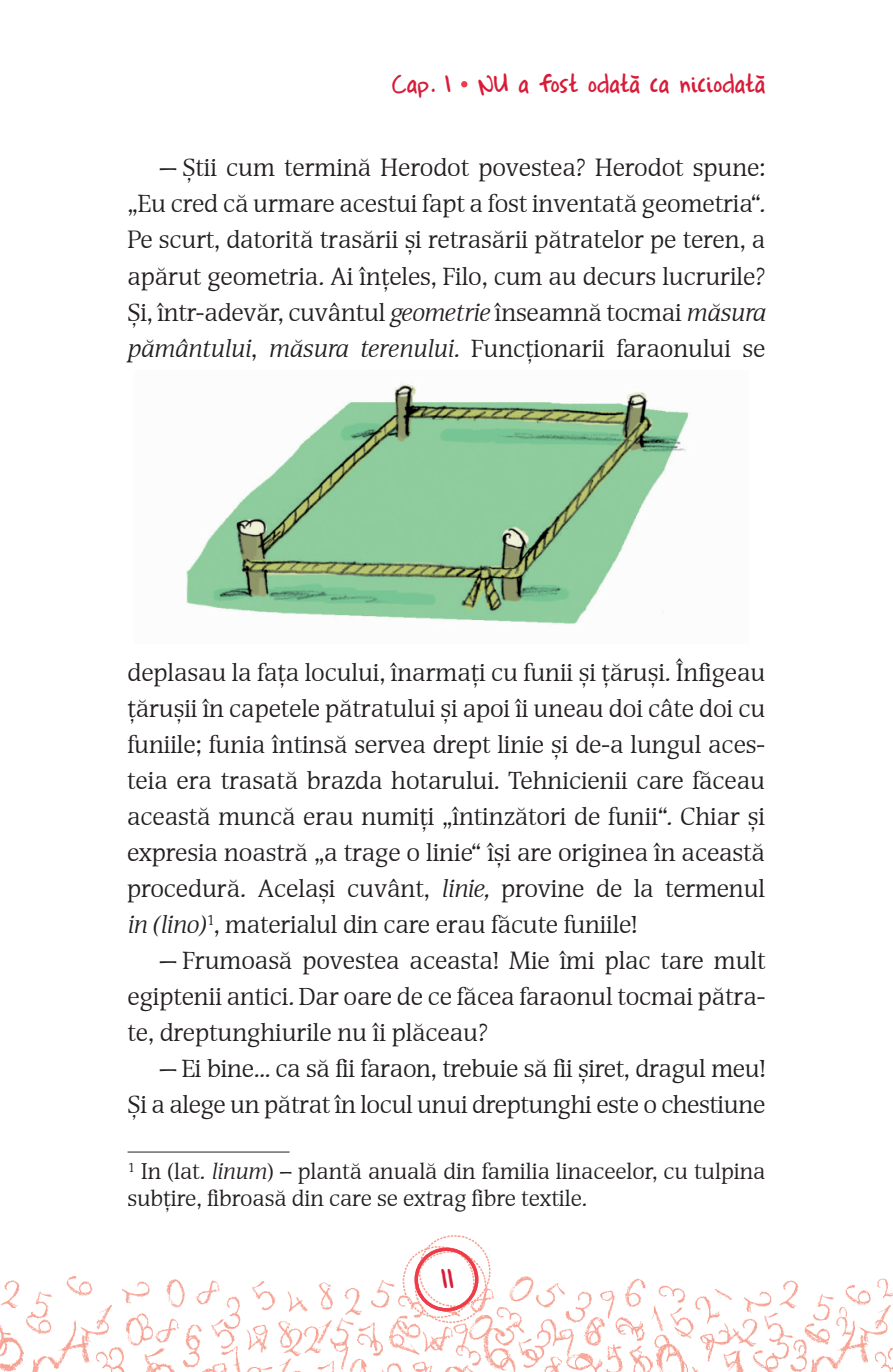
<style>
.page{position:relative;width:893px;height:1372px;background:#fff}
.page>*{position:absolute;margin:0;border:0;box-sizing:border-box;transform-origin:0 0}
.t1{font:36px "Completein Him";color:#d71c38}
.t2{font:31.5px "Completein Him";letter-spacing:.01em;color:#d71c38}
.t3{font:24.75px/36px "Devin";letter-spacing:-.005em;color:#231f20;text-align:justify}
.t4{font:22.5px/27px "Devin";color:#231f20}
.s1{font-style:italic}
</style>
<div class="page">
<img style="left:0;top:1276px;width:893px;height:95px">
<img style="left:186px;top:382px;width:503px;height:243px">
<svg style="left:461px;top:81px;width:6px;height:6px"></svg>
<hr style="left:128px;top:1151px;width:162px;height:1px;background:#231f20">
<img style="left:438px;top:1235px;width:57px;height:80px">
<img style="left:409px;top:1244px;width:82px;height:87px">
<img style="left:396px;top:1239px;width:82px;height:87px">
<div style="left:415px;top:1247px;width:63px;height:64px;border:3px solid #ee3d49;border-radius:50%"></div>
<p class="t2" style="left:392px;top:67px;width:375px">Cap. 1 NU a fost odată ca niciodată</p>
<p class="t3" style="left:127px;top:150px;width:639px;text-indent:32px">— Știi cum termină Herodot povestea? Herodot spune: „Eu cred că urmare acestui fapt a fost inventată geometria“.<br>Pe scurt, datorită trasării și retrasării pătratelor pe teren, a apărut geometria. Ai înțeles, Filo, cum au decurs lucrurile?<br>Și, într-adevăr, cuvântul <span class="s1">geometrie</span> înseamnă tocmai <span class="s1">mă-sura pământului</span>, <span class="s1">măsura terenului</span>. Funcționarii faraonului se</p>
<p class="t3" style="left:127px;top:655px;width:640px">deplasau la fața locului, înarmați cu funii și țăruși. Înfigeau țărușii în capetele pătratului și apoi îi uneau doi câte doi cu funiile; funia întinsă servea drept linie și de-a lungul aces&shy;teia era trasată brazda hotarului. Tehnicienii care făceau această muncă erau numiți „întinzători de funii“. Chiar și expresia noastră „a trage o linie“ își are originea în această procedură. Același cuvânt, <span class="s1">linie,</span> provine de la termenul <span class="s1">in (lino)</span><sup>1</sup>, materialul din care erau făcute funiile!</p>
<p class="t3" style="left:127px;top:943px;width:639px;text-indent:32px">— Frumoasă povestea aceasta! Mie îmi plac tare mult egiptenii antici. Dar oare de ce făcea faraonul tocmai pătra&shy;te, dreptunghiurile nu îi plăceau?</p>
<p class="t3" style="left:128px;top:1051px;width:639px;text-align:right">— Ei bine… ca să fii faraon, trebuie să fii șiret, dragul meu!<br>Și a alege un pătrat în locul unui dreptunghi este o chestiune</p>
<p class="t4" style="left:128px;top:1158px;width:639px"><sup>1</sup> In (lat. <span class="s1">linum</span>) – plantă anuală din familia linaceelor, cu tulpina subțire, fibroasă din care se extrag fibre textile.</p>
<h1 class="t1" style="left:441px;top:1259px;width:14px">11</h1>
</div>
